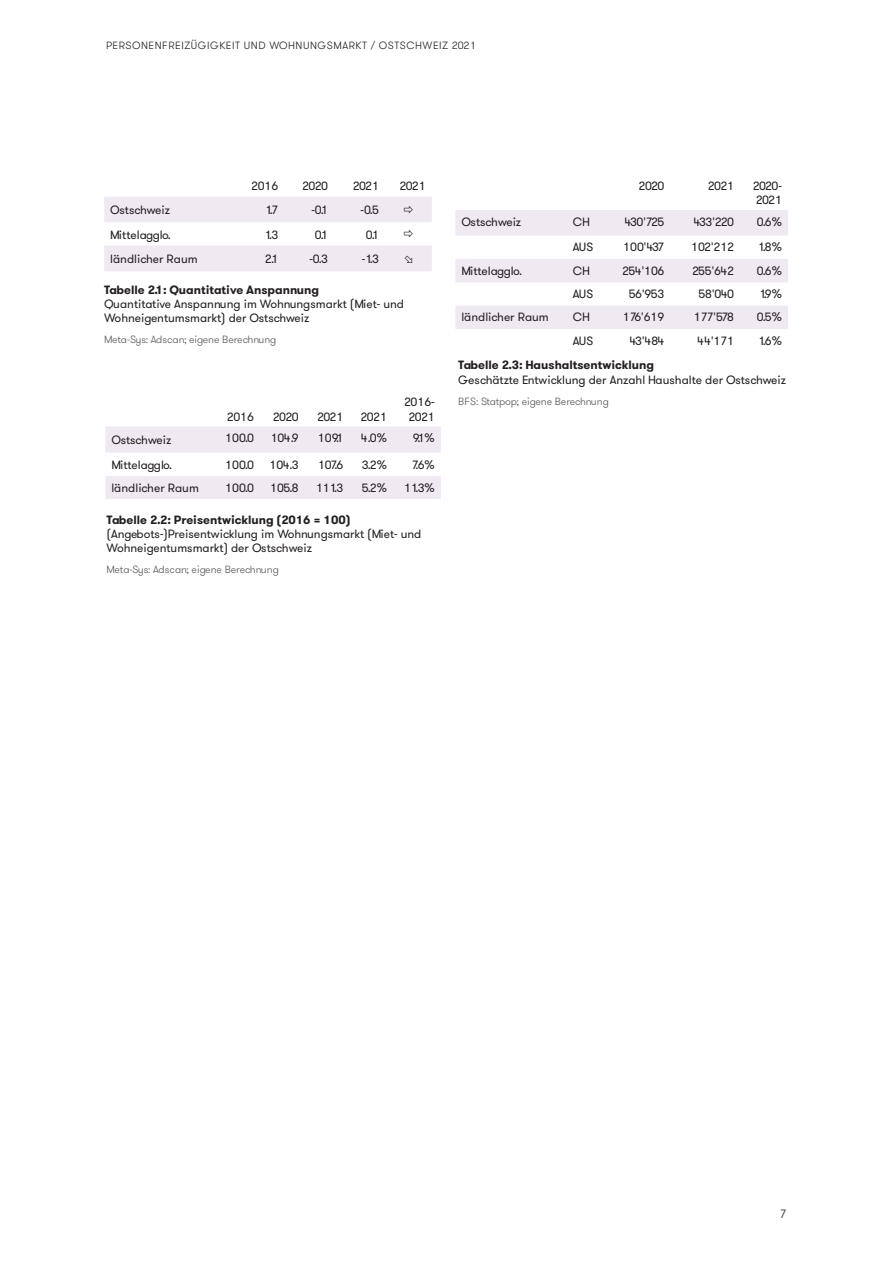
<style>
.page{position:relative;width:893px;height:1263px;background:#fff}
.page>*{position:absolute;margin:0;border:0;box-sizing:border-box;transform-origin:0 0}
.Bildlegende{font:12px/14.4px "GT Walsheim";color:#231f20}
.Bildlegende-2{font:700 12px "GT Walsheim";color:#231f20}
.Bildlegende-3{font:12px/14.4px "GT Walsheim";letter-spacing:-.04em;color:#231f20}
.Bildlegende-4{font:12px/14.4px "GT Walsheim";letter-spacing:-.02em;color:#231f20;text-align:center}
.t1{font:300 12px "GT Walsheim";color:#231f20}
.Bildquelle{font:300 10.5px "GT Walsheim";color:#57585a}
.t2{font:300 10.5px "GT Walsheim";letter-spacing:.05em;color:#231f20}
</style>
<div class="page">
<svg style="left:455px;top:210px;width:333px;height:119px"></svg>
<svg style="left:105px;top:426px;width:336px;height:73px"></svg>
<svg style="left:104px;top:197px;width:328px;height:74px"></svg>
<p class="t2" style="left:106px;top:39px;width:371px">PERSONENFREIZÜGIGKEIT UND WOHNUNGSMARKT / OSTSCHWEIZ 2021</p>
<p class="Bildlegende" style="left:251px;top:178px;width:29px">2016</p>
<p class="Bildlegende" style="left:302px;top:178px;width:27px">2020</p>
<p class="Bildlegende" style="left:353px;top:178px;width:28px">2021</p>
<p class="Bildlegende" style="left:399px;top:178px;width:28px">2021</p>
<p class="Bildlegende" style="left:110px;top:203px;width:61px">Ostschweiz</p>
<p class="Bildlegende" style="left:265px;top:203px;width:14px">1.7</p>
<p class="Bildlegende" style="left:311px;top:203px;width:18px">-0.1</p>
<p class="Bildlegende" style="left:360px;top:203px;width:20px">-0.5</p>
<p class="Bildlegende" style="left:110px;top:227px;width:62px">Mittelagglo.</p>
<p class="Bildlegende" style="left:265px;top:227px;width:15px">1.3</p>
<p class="Bildlegende" style="left:315px;top:227px;width:15px">0.1</p>
<p class="Bildlegende" style="left:366px;top:227px;width:15px">0.1</p>
<p class="Bildlegende" style="left:110px;top:252px;width:89px">ländlicher Raum</p>
<p class="Bildlegende" style="left:265px;top:252px;width:15px">2.1</p>
<p class="Bildlegende" style="left:309px;top:252px;width:20px">-0.3</p>
<p class="Bildlegende" style="left:362px;top:252px;width:19px">-1.3</p>
<p class="Bildlegende-2" style="left:104px;top:282px;width:216px">Tabelle 2.1: Quantitative Anspannung</p>
<p class="Bildlegende" style="left:104px;top:296px;width:301px">Quantitative Anspannung im Wohnungsmarkt (Miet- und<br>Wohneigentumsmarkt) der Ostschweiz</p>
<p class="Bildquelle" style="left:104px;top:333px;width:174px">Meta-Sys: Adscan; eigene Berechnung</p>
<p class="Bildlegende" style="left:227px;top:409px;width:29px">2016</p>
<p class="Bildlegende" style="left:273px;top:409px;width:27px">2020</p>
<p class="Bildlegende" style="left:317px;top:409px;width:28px">2021</p>
<p class="Bildlegende" style="left:361px;top:409px;width:28px">2021</p>
<p class="Bildlegende-4" style="left:404px;top:395px;width:32px">2016-<br>2021</p>
<p class="Bildlegende" style="left:111px;top:433px;width:61px">Ostschweiz</p>
<p class="Bildlegende" style="left:225px;top:431px;width:30px">100.0</p>
<p class="Bildlegende" style="left:271px;top:431px;width:30px">104.9</p>
<p class="Bildlegende" style="left:318px;top:431px;width:27px">109.1</p>
<p class="Bildlegende" style="left:361px;top:431px;width:28px">4.0%</p>
<p class="Bildlegende" style="left:413px;top:431px;width:23px">9.1 %</p>
<p class="Bildlegende" style="left:111px;top:458px;width:62px">Mittelagglo.</p>
<p class="Bildlegende" style="left:225px;top:458px;width:30px">100.0</p>
<p class="Bildlegende" style="left:270px;top:458px;width:31px">104.3</p>
<p class="Bildlegende" style="left:318px;top:458px;width:27px">107.6</p>
<p class="Bildlegende" style="left:362px;top:458px;width:27px">3.2%</p>
<p class="Bildlegende" style="left:412px;top:458px;width:25px">7.6%</p>
<p class="Bildlegende" style="left:111px;top:481px;width:89px">ländlicher Raum</p>
<p class="Bildlegende" style="left:225px;top:481px;width:30px">100.0</p>
<p class="Bildlegende" style="left:270px;top:481px;width:30px">105.8</p>
<p class="Bildlegende" style="left:316px;top:481px;width:29px">111.3</p>
<p class="Bildlegende" style="left:362px;top:481px;width:27px">5.2%</p>
<p class="Bildlegende" style="left:404px;top:481px;width:32px">11.3%</p>
<p class="Bildlegende-2" style="left:107px;top:512px;width:245px">Tabelle 2.2: Preisentwicklung (2016 = 100)</p>
<p class="Bildlegende" style="left:107px;top:526px;width:316px">(Angebots-)Preisentwicklung im Wohnungsmarkt (Miet- und<br>Wohneigentumsmarkt) der Ostschweiz</p>
<p class="Bildquelle" style="left:107px;top:563px;width:174px">Meta-Sys: Adscan; eigene Berechnung</p>
<p class="Bildlegende" style="left:639px;top:178px;width:27px">2020</p>
<p class="Bildlegende" style="left:708px;top:178px;width:28px">2021</p>
<p class="Bildlegende-3" style="left:753px;top:178px;width:31px">2020-<br>2021</p>
<p class="Bildlegende" style="left:461px;top:214px;width:61px">Ostschweiz</p>
<p class="Bildlegende" style="left:573px;top:214px;width:19px">CH</p>
<p class="Bildlegende" style="left:624px;top:214px;width:42px">430'725</p>
<p class="Bildlegende" style="left:693px;top:214px;width:42px">433'220</p>
<p class="Bildlegende" style="left:757px;top:214px;width:27px">0.6%</p>
<p class="Bildlegende" style="left:573px;top:240px;width:22px">AUS</p>
<p class="Bildlegende" style="left:623px;top:240px;width:43px">100'437</p>
<p class="Bildlegende" style="left:691px;top:240px;width:45px">102'212</p>
<p class="Bildlegende" style="left:758px;top:240px;width:25px">1.8%</p>
<p class="Bildlegende" style="left:461px;top:263px;width:62px">Mittelagglo.</p>
<p class="Bildlegende" style="left:573px;top:263px;width:19px">CH</p>
<p class="Bildlegende" style="left:622px;top:263px;width:44px">254'106</p>
<p class="Bildlegende" style="left:692px;top:263px;width:44px">255'642</p>
<p class="Bildlegende" style="left:757px;top:263px;width:27px">0.6%</p>
<p class="Bildlegende" style="left:573px;top:286px;width:22px">AUS</p>
<p class="Bildlegende" style="left:629px;top:286px;width:37px">56'953</p>
<p class="Bildlegende" style="left:699px;top:286px;width:37px">58'040</p>
<p class="Bildlegende" style="left:759px;top:286px;width:24px">1.9%</p>
<p class="Bildlegende" style="left:461px;top:310px;width:89px">ländlicher Raum</p>
<p class="Bildlegende" style="left:573px;top:310px;width:19px">CH</p>
<p class="Bildlegende" style="left:623px;top:310px;width:43px">176'619</p>
<p class="Bildlegende" style="left:694px;top:310px;width:42px">177'578</p>
<p class="Bildlegende" style="left:757px;top:310px;width:27px">0.5%</p>
<p class="Bildlegende" style="left:573px;top:333px;width:22px">AUS</p>
<p class="Bildlegende" style="left:629px;top:333px;width:36px">43'484</p>
<p class="Bildlegende" style="left:697px;top:333px;width:38px">44'171</p>
<p class="Bildlegende" style="left:758px;top:333px;width:25px">1.6%</p>
<p class="Bildlegende-2" style="left:458px;top:357px;width:197px">Tabelle 2.3: Haushaltsentwicklung</p>
<p class="Bildlegende" style="left:458px;top:372px;width:329px">Geschätzte Entwicklung der Anzahl Haushalte der Ostschweiz</p>
<p class="Bildquelle" style="left:458px;top:394px;width:152px">BFS: Statpop; eigene Berechnung</p>
<p class="t1" style="left:780px;top:1206px;width:8px">7</p>
</div>
